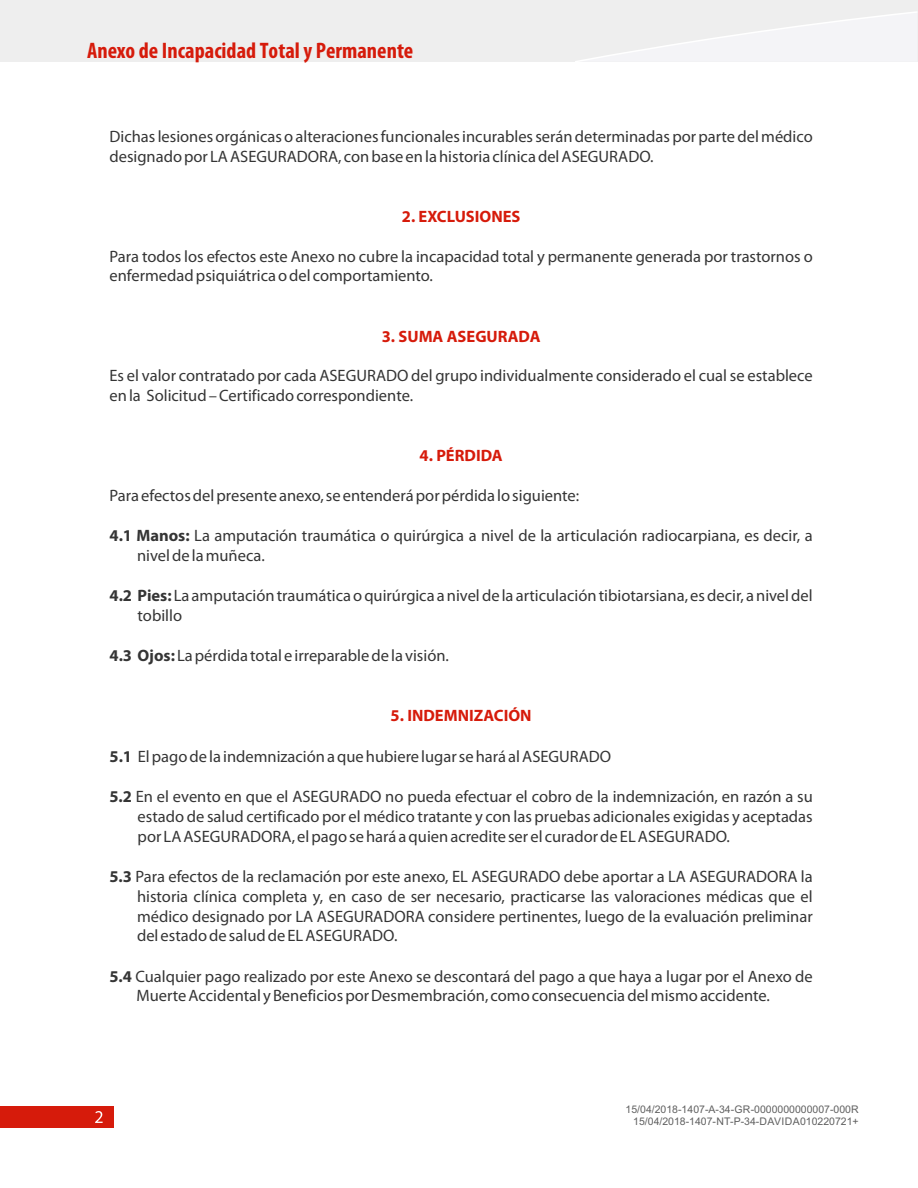
<style>
.page{position:relative;width:918px;height:1188px;background:#fff}
.page>*{position:absolute;margin:0;border:0;box-sizing:border-box;transform-origin:0 0}
.t1{font:700 condensed 22.5px "Myriad Pro";color:#d61b0b}
.t2{font:16.5px/19.8px "Myriad Pro";color:#353535}
.t3{font:700 16.5px "Myriad Pro";color:#d61b0b}
.t4{font:10.5px/11.7px "Arial";color:#606060;text-align:right}
.s1{font-weight:700}
</style>
<div class="page">
<div style="left:0;top:1106px;width:114px;height:21px;background:#d61b0b"></div>
<svg style="left:95px;top:1111px;width:8px;height:12px"></svg>
<div style="left:17px;top:0;width:900px;height:62px;background:#eee"></div>
<svg style="left:575px;top:10px;width:343px;height:52px"></svg>
<h1 class="t1" style="left:87px;top:41px;width:328px">Anexo de Incapacidad Total y Permanente</h1>
<p class="t2" style="left:110px;top:128px;width:705px">Dichas lesiones orgánicas o alteraciones funcionales incurables serán determinadas por parte del médico designado por LA ASEGURADORA, con base en la historia clínica del ASEGURADO.</p>
<p class="t3" style="left:402px;top:210px;width:120px">2. EXCLUSIONES</p>
<p class="t2" style="left:110px;top:248px;width:705px">Para todos los efectos este Anexo no cubre la incapacidad total y permanente generada por trastornos o enfermedad psiquiátrica o del comportamiento.</p>
<p class="t3" style="left:382px;top:329px;width:160px">3. SUMA ASEGURADA</p>
<p class="t2" style="left:110px;top:367px;width:705px">Es el valor contratado por cada ASEGURADO del grupo individualmente considerado el cual se establece en la Solicitud Certificado correspondiente.</p>
<p class="t3" style="left:420px;top:449px;width:85px">4. PÉRDIDA</p>
<p class="t2" style="left:110px;top:487px;width:471px">Para efectos del presente anexo, se entenderá por pérdida lo siguiente:</p>
<p class="t2" style="left:137px;top:527px;width:677px;text-indent:-28px"><span class="s1">4.1 Manos:</span> La amputación traumática o quirúrgica a nivel de la articulación radiocarpiana, es decir, a nivel de la muñeca.</p>
<p class="t2" style="left:138px;top:587px;width:677px;text-indent:-28px"><span class="s1">4.2 Pies:</span> La amputación traumática o quirúrgica a nivel de la articulación tibiotarsiana, es decir, a nivel del tobillo</p>
<p class="t2" style="left:110px;top:647px;width:341px"><span class="s1">4.3 Ojos:</span> La pérdida total e irreparable de la visión.</p>
<p class="t3" style="left:391px;top:709px;width:143px">5. INDEMNIZACIÓN</p>
<p class="t2" style="left:110px;top:748px;width:503px"><span class="s1">5.1</span> El pago de la indemnización a que hubiere lugar se hará al ASEGURADO</p>
<p class="t2" style="left:138px;top:788px;width:677px;text-align:justify;text-indent:-28px"><span class="s1">5.2</span> En el evento en que el ASEGURADO no pueda efectuar el cobro de la indemnización, en razón a su estado de salud certificado por el médico tratante y con las pruebas adicionales exigidas y aceptadas por LA ASEGURADORA, el pago se hará a quien acredite ser el curador de EL ASEGURADO.</p>
<p class="t2" style="left:137px;top:868px;width:677px;text-align:justify;text-indent:-28px"><span class="s1">5.3</span> Para efectos de la reclamación por este anexo, EL ASEGURADO debe aportar a LA ASEGURADORA la historia clínica completa y, en caso de ser necesario, practicarse las valoraciones médicas que el médico designado por LA ASEGURADORA considere pertinentes, luego de la evaluación preliminar del estado de salud de EL ASEGURADO.</p>
<p class="t2" style="left:136px;top:968px;width:678px;text-indent:-27px"><span class="s1">5.4</span> Cualquier pago realizado por este Anexo se descontará del pago a que haya a lugar por el Anexo de<br>Muerte Accidental y Beneficios por Desmembración, como consecuencia del mismo accidente.</p>
<p class="t4" style="left:626px;top:1104px;width:235px">15/04/2018-1407-A-34-GR-0000000000007-000R<br>15/04/2018-1407-NT-P-34-DAVIDA010220721+</p>
</div>
